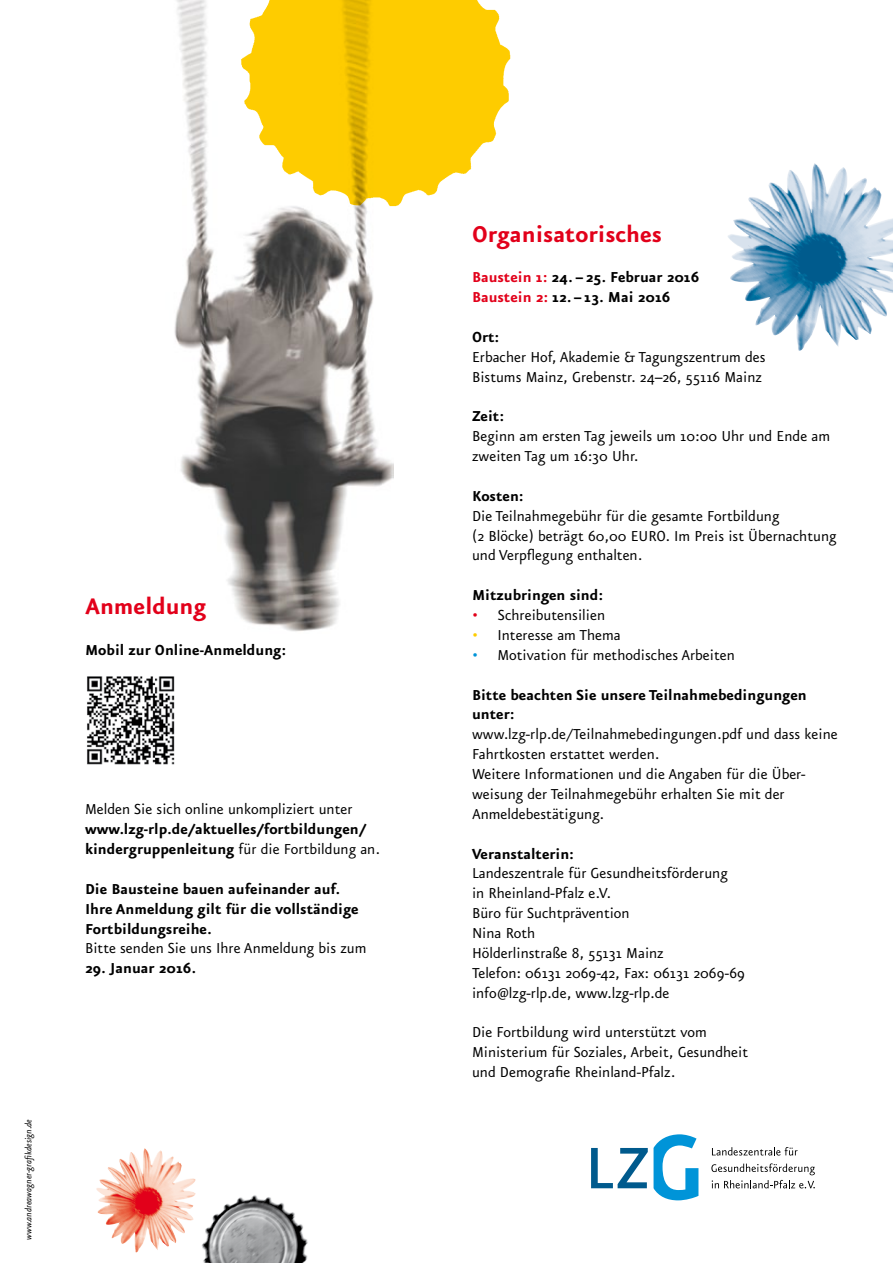
<style>
.page{position:relative;width:893px;height:1263px;background:#fff}
.page>*{position:absolute;margin:0;border:0;box-sizing:border-box;transform-origin:0 0}
.t1{font:700 27px "Eureka Sans OT";color:#e2001a}
.t2{font:17.25px/19.8px "Eureka Sans OT";color:#000}
.t3{font:700 17.25px/19.8px "Eureka Sans OT";color:#000}
.t4{font:italic 10.5px "Eureka Sans OT";color:#000}
.s1{font-weight:400}
.s2{color:#e2001a}
.s3{color:#fecc00}
.s4{color:#0094d8}
</style>
<div class="page">
<img style="left:393px;top:0;width:118px;height:207px">
<img style="left:174px;top:0;width:219px;height:632px">
<img style="left:87px;top:676px;width:88px;height:89px">
<img style="left:728px;top:165px;width:86px;height:126px">
<svg style="left:712px;top:1147px;width:86px;height:8px"></svg>
<svg style="left:711px;top:1163px;width:104px;height:25px"></svg>
<svg style="left:591px;top:1134px;width:107px;height:66px"></svg>
<svg style="left:105px;top:1148px;width:91px;height:105px"></svg>
<img style="left:96px;top:1148px;width:48px;height:71px">
<img style="left:201px;top:1195px;width:107px;height:68px">
<h1 class="t1" style="left:85px;top:591px;width:123px">Anmeldung</h1>
<p class="t3" style="left:85px;top:640px;width:202px">Mobil zur Online-Anmeldung:</p>
<p class="t2" style="left:85px;top:800px;width:269px">Melden Sie sich online unkompliziert unter</p>
<p class="t3" style="left:85px;top:819px;width:296px">www.lzg-rlp.de/aktuelles/fortbildungen/ kindergruppenleitung <span class="s1">für die Fortbildung an.</span></p>
<p class="t3" style="left:85px;top:879px;width:275px">Die Bausteine bauen aufeinander auf.<br>Ihre Anmeldung gilt für die vollständige<br>Fortbildungsreihe.</p>
<p class="t2" style="left:85px;top:939px;width:283px">Bitte senden Sie uns Ihre Anmeldung bis zum</p>
<p class="t3" style="left:85px;top:958px;width:112px">29. Januar 2016.</p>
<p class="t4" style="left:23px;top:1239px;width:122px;rotate:-90deg">www.andreawagner-grafikdesign.de</p>
<h1 class="t1" style="left:472px;top:220px;width:191px">Organisatorisches</h1>
<p class="t3" style="left:472px;top:267px;width:229px"><span class="s2">Baustein 1:</span> 24. –25. Februar 2016<br><span class="s2">Baustein 2:</span> 12.–13. Mai 2016</p>
<p class="t3" style="left:472px;top:327px;width:29px">Ort:</p>
<p class="t2" style="left:472px;top:347px;width:295px">Erbacher Hof, Akademie &amp; Tagungszentrum des<br>Bistums Mainz, Grebenstr. 24–26, 55116 Mainz</p>
<p class="t3" style="left:472px;top:407px;width:33px">Zeit:</p>
<p class="t2" style="left:472px;top:427px;width:360px">Beginn am ersten Tag jeweils um 10:00 Uhr und Ende am zweiten Tag um 16:30 Uhr.</p>
<p class="t3" style="left:472px;top:486px;width:53px">Kosten:</p>
<p class="t2" style="left:472px;top:506px;width:366px">Die Teilnahmegebühr für die gesamte Fortbildung<br>(2 Blöcke) beträgt 60,00 EURO. Im Preis ist Übernachtung und Verpflegung enthalten.</p>
<p class="t3" style="left:472px;top:585px;width:132px">Mitzubringen sind:</p>
<p class="t2" style="left:472px;top:606px;width:135px"><span class="s2">•</span> Schreibutensilien</p>
<p class="t2" style="left:472px;top:625px;width:150px"><span class="s3">•</span> Interesse am Thema</p>
<p class="t2" style="left:472px;top:645px;width:264px"><span class="s4">•</span> Motivation für methodisches Arbeiten</p>
<p class="t3" style="left:472px;top:685px;width:336px">Bitte beachten Sie unsere Teilnahmebedingungen unter:</p>
<p class="t2" style="left:472px;top:725px;width:367px">www.lzg-rlp.de/Teilnahmebedingungen.pdf und dass keine Fahrtkosten erstattet werden.<br>Weitere Informationen und die Angaben für die Über&shy;weisung der Teilnahmegebühr erhalten Sie mit der Anmeldebestätigung.</p>
<p class="t3" style="left:472px;top:844px;width:103px">Veranstalterin:</p>
<p class="t2" style="left:472px;top:864px;width:274px">Landeszentrale für Gesundheitsförderung<br>in Rheinland-Pfalz e.V.<br>Büro für Suchtprävention<br>Nina Roth<br>Hölderlinstraße 8, 55131 Mainz<br>Telefon: 06131 2069-42, Fax: 06131 2069-69 info@lzg-rlp.de, www.lzg-rlp.de</p>
<p class="t2" style="left:472px;top:1023px;width:278px">Die Fortbildung wird unterstützt vom<br>Ministerium für Soziales, Arbeit, Gesundheit und Demografie Rheinland-Pfalz.</p>
</div>
